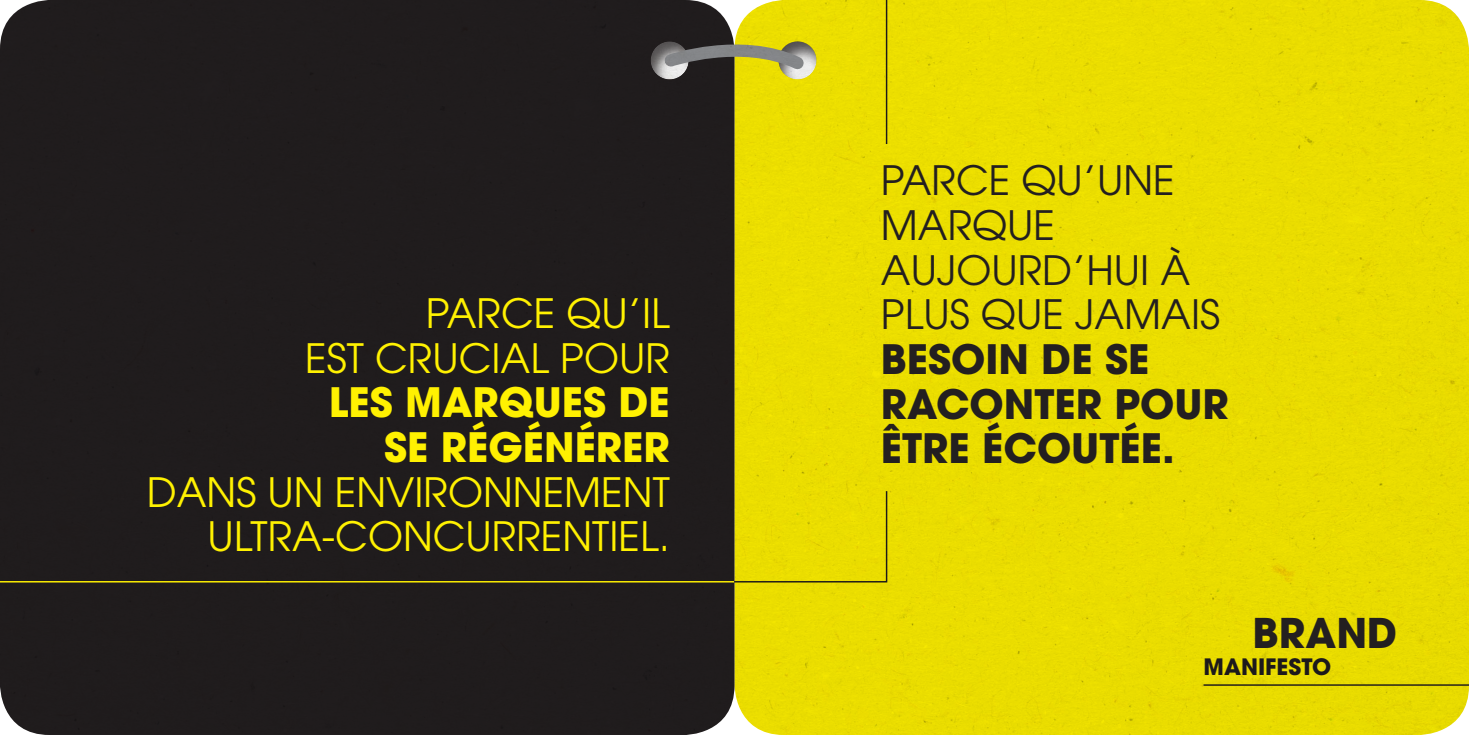
<style>
.page{position:relative;width:1469px;height:735px;background:#fff}
.page>*{position:absolute;margin:0;border:0;box-sizing:border-box;transform-origin:0 0}
.t1{font:700 40.6px "Avant Garde LT";color:#231f20}
.t2{font:40.25px/44.6px "Avant Garde LT";color:#fff101;text-align:right}
.t3{font:40.25px/44.6px "Avant Garde LT";color:#231f20}
.t4{font:700 40.25px/44.6px "Avant Garde LT";color:#231f20}
.t5{font:700 40.25px/44.6px "Avant Garde LT";color:#fff101;text-align:right}
.t6{font:700 22.4px "Avant Garde LT";color:#1c191b}
</style>
<div class="page">
<img style="left:0;top:0;width:1468px;height:734px">
<hr style="left:1203px;top:684px;width:265px;height:1px;background:#1c191b">
<hr style="left:0;top:580px;width:734px;height:2px;background:#fff101">
<div style="left:732px;top:489px;width:156px;height:94px;background:#eadd00"></div>
<hr style="left:885px;top:0;width:2px;height:144px;background:#1c191b">
<p class="t2" style="left:426px;top:291px;width:245px">PARCE QU’IL</p>
<p class="t2" style="left:305px;top:335px;width:366px">EST CRUCIAL POUR</p>
<p class="t5" style="left:329px;top:380px;width:342px">LES MARQUES DE<br>SE RÉGÉNÉRER</p>
<p class="t2" style="left:147px;top:469px;width:524px">DANS UN ENVIRONNEMENT<br>ULTRA-CONCURRENTIEL.</p>
<p class="t3" style="left:881px;top:158px;width:341px">PARCE QU’UNE<br>MARQUE<br>AUJOURD’HUI À<br>PLUS QUE JAMAIS</p>
<p class="t4" style="left:881px;top:336px;width:349px">BESOIN DE SE<br>RACONTER POUR<br>ÊTRE ÉCOUTÉE.</p>
<p class="t1" style="left:1252px;top:606px;width:146px">BRAND</p>
<p class="t6" style="left:1203px;top:651px;width:129px">MANIFESTO</p>
</div>
